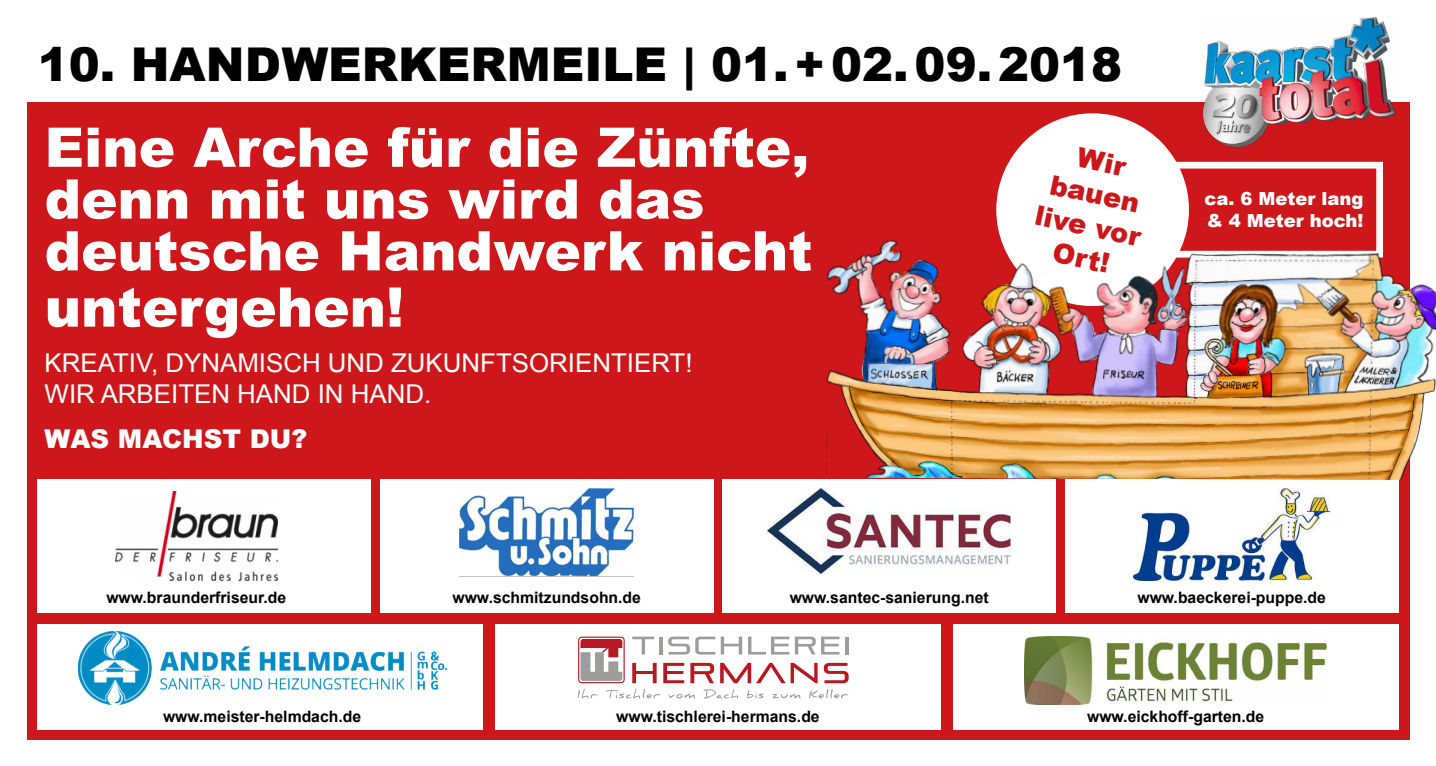
<style>
.page{position:relative;width:1436px;height:766px;background:#fff}
.page>*{position:absolute;margin:0;border:0;box-sizing:border-box;transform-origin:0 0}
.t1{font:900 54.68px/53.3px "Arial";color:#fff}
.t2{font:900 46.57px "Arial";color:#000}
.t3{font:900 27.22px/32.6px "Arial";color:#cd171a;text-align:center}
.t4{font:25.88px/31.1px "Arial";color:#fff}
.t5{font:900 25.88px "Arial";color:#fff}
.t6{font:900 18px/21.6px "Arial";color:#fff}
.t7{font:700 15.75px "Arial";color:#000}
</style>
<div class="page">
<div style="left:27px;top:102px;width:1381px;height:638px;background:#cd171a"></div>
<img style="left:1202px;top:17px;width:194px;height:131px">
<div style="left:38px;top:624px;width:445px;height:105px;background:#fff"></div>
<div style="left:38px;top:479px;width:333px;height:133px;background:#fff"></div>
<div style="left:495px;top:624px;width:445px;height:105px;background:#fff"></div>
<div style="left:380px;top:479px;width:333px;height:133px;background:#fff"></div>
<div style="left:952px;top:624px;width:445px;height:105px;background:#fff"></div>
<div style="left:722px;top:479px;width:333px;height:133px;background:#fff"></div>
<div style="left:1064px;top:479px;width:333px;height:133px;background:#fff"></div>
<img style="left:115px;top:491px;width:162px;height:89px">
<img style="left:77px;top:631px;width:370px;height:73px">
<img style="left:767px;top:488px;width:243px;height:85px">
<img style="left:460px;top:488px;width:173px;height:89px">
<svg style="left:578px;top:636px;width:270px;height:62px"></svg>
<img style="left:1133px;top:488px;width:196px;height:92px">
<img style="left:1024px;top:636px;width:302px;height:68px">
<div style="left:1092px;top:162px;width:290px;height:95px;border:7px solid #fff"></div>
<svg style="left:996px;top:113px;width:201px;height:127px;fill:#fff"></svg>
<img style="left:826px;top:240px;width:609px;height:240px">
<h2 class="t2" style="left:38px;top:31px;width:1085px">10. HANDWERKERMEILE | 01.+02.09.2018</h2>
<h1 class="t1" style="left:45px;top:119px;width:769px">Eine Arche für die Zünfte, denn mit uns wird das deutsche Handwerk nicht untergehen!</h1>
<h3 class="t4" style="left:45px;top:347px;width:649px">KREATIV, DYNAMISCH UND ZUKUNFTSORIENTIERT!<br>WIR ARBEITEN HAND IN HAND.</h3>
<h3 class="t5" style="left:45px;top:419px;width:264px">WAS MACHST DU?</h3>
<h3 class="t3" style="left:1052px;top:133px;width:109px;rotate:12deg">Wir bauen live vor<br>Ort!</h3>
<p class="t6" style="left:1204px;top:187px;width:161px">ca. 6 Meter lang &amp; 4 Meter hoch!</p>
<p class="t7" style="left:106px;top:586px;width:181px">www.braunderfriseur.de</p>
<p class="t7" style="left:452px;top:586px;width:190px">www.schmitzundsohn.de</p>
<p class="t7" style="left:789px;top:586px;width:200px">www.santec-sanierung.net</p>
<p class="t7" style="left:1137px;top:586px;width:190px">www.baeckerei-puppe.de</p>
<p class="t7" style="left:163px;top:705px;width:200px">www.meister-helmdach.de</p>
<p class="t7" style="left:616px;top:705px;width:205px">www.tischlerei-hermans.de</p>
<p class="t7" style="left:1086px;top:705px;width:179px">www.eickhoff-garten.de</p>
</div>
